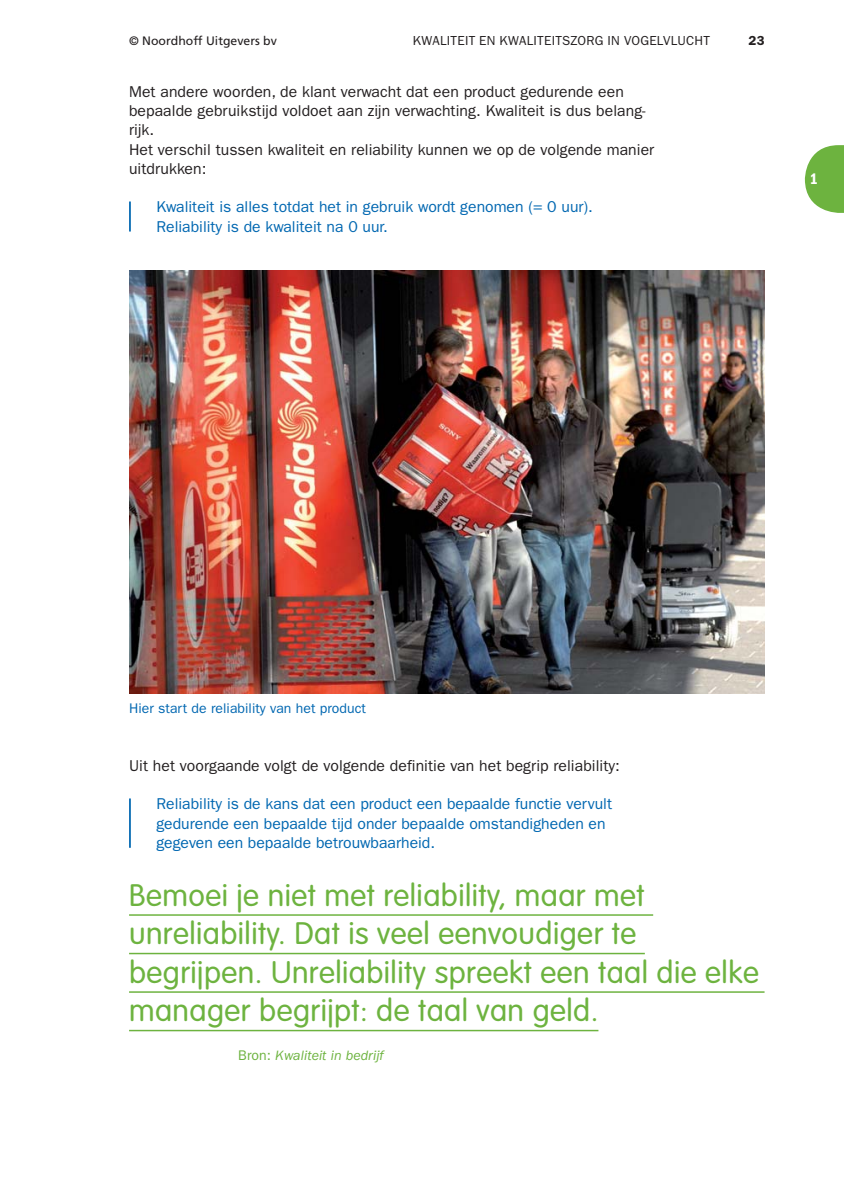
<style>
.page{position:relative;width:844px;height:1191px;background:#fff}
.page>*{position:absolute;margin:0;border:0;box-sizing:border-box;transform-origin:0 0}
.t1{font:300 30.62px/38.5px "VAG Rounded Std";letter-spacing:.015em;color:#6db33f}
.t2{font:15.75px/19.2px "ITC Franklin Gothic Std";letter-spacing:.005em;color:#231f20}
.t3{font:15.75px/19.2px "ITC Franklin Gothic Std";color:#0067b1}
.t4{font:15.75px "ITC Franklin Gothic Std Dm Cd";color:#fff}
.t5{font:14px "ITC Franklin Gothic Std";letter-spacing:.005em;color:#0067b1}
.t6{font:italic 14px "ITC Franklin Gothic Std";letter-spacing:.005em;color:#6db33f}
.t7{font:13.12px "ITC Franklin Gothic Std";letter-spacing:.02em;color:#231f20}
.t8{font:600 13.12px "ITC Franklin Gothic Std";color:#231f20}
.t9{font:12.25px "Frutiger LT Std";color:#231f20}
.s1{font-style:normal}
</style>
<div class="page">
<svg style="left:804px;top:145px;width:39px;height:68px"></svg>
<img style="left:129px;top:270px;width:635px;height:423px">
<hr style="left:129px;top:914px;width:524px;height:1px;background:#6db33f">
<hr style="left:129px;top:952px;width:515px;height:2px;background:#6db33f">
<hr style="left:129px;top:991px;width:635px;height:1px;background:#6db33f">
<hr style="left:129px;top:1029px;width:469px;height:2px;background:#6db33f">
<hr style="left:129px;top:201px;width:2px;height:30px;background:#0067b1">
<hr style="left:129px;top:798px;width:2px;height:49px;background:#0067b1">
<p class="t9" style="left:129px;top:35px;width:149px">© Noordhoff Uitgevers bv</p>
<p class="t7" style="left:413px;top:35px;width:298px">KWALITEIT EN KWALITEITSZORG IN VOGELVLUCHT</p>
<p class="t8" style="left:748px;top:35px;width:18px">23</p>
<p class="t2" style="left:129px;top:83px;width:526px">Met andere woorden, de klant verwacht dat een product gedurende een bepaalde gebruikstijd voldoet aan zijn verwachting. Kwaliteit is dus belang&shy;rijk.<br>Het verschil tussen kwaliteit en reliability kunnen we op de volgende manier uitdrukken:</p>
<p class="t3" style="left:156px;top:198px;width:438px">Kwaliteit is alles totdat het in gebruik wordt genomen (= 0 uur).<br>Reliability is de kwaliteit na 0 uur.</p>
<p class="t4" style="left:809px;top:173px;width:10px">1</p>
<p class="t5" style="left:129px;top:703px;width:238px">Hier start de reliability van het product</p>
<p class="t2" style="left:129px;top:757px;width:492px">Uit het voorgaande volgt de volgende definitie van het begrip reliability:</p>
<p class="t3" style="left:156px;top:795px;width:457px">Reliability is de kans dat een product een bepaalde functie vervult gedurende een bepaalde tijd onder bepaalde omstandigheden en gegeven een bepaalde betrouwbaarheid.</p>
<h1 class="t1" style="left:129px;top:878px;width:631px">Bemoei je niet met reliability, maar met unreliability. Dat is veel eenvoudiger te begrijpen. Unreliability spreekt een taal die elke manager begrijpt: de taal van geld.</h1>
<p class="t6" style="left:238px;top:1049px;width:147px"><span class="s1">Bron:</span> Kwaliteit in bedrijf</p>
</div>
